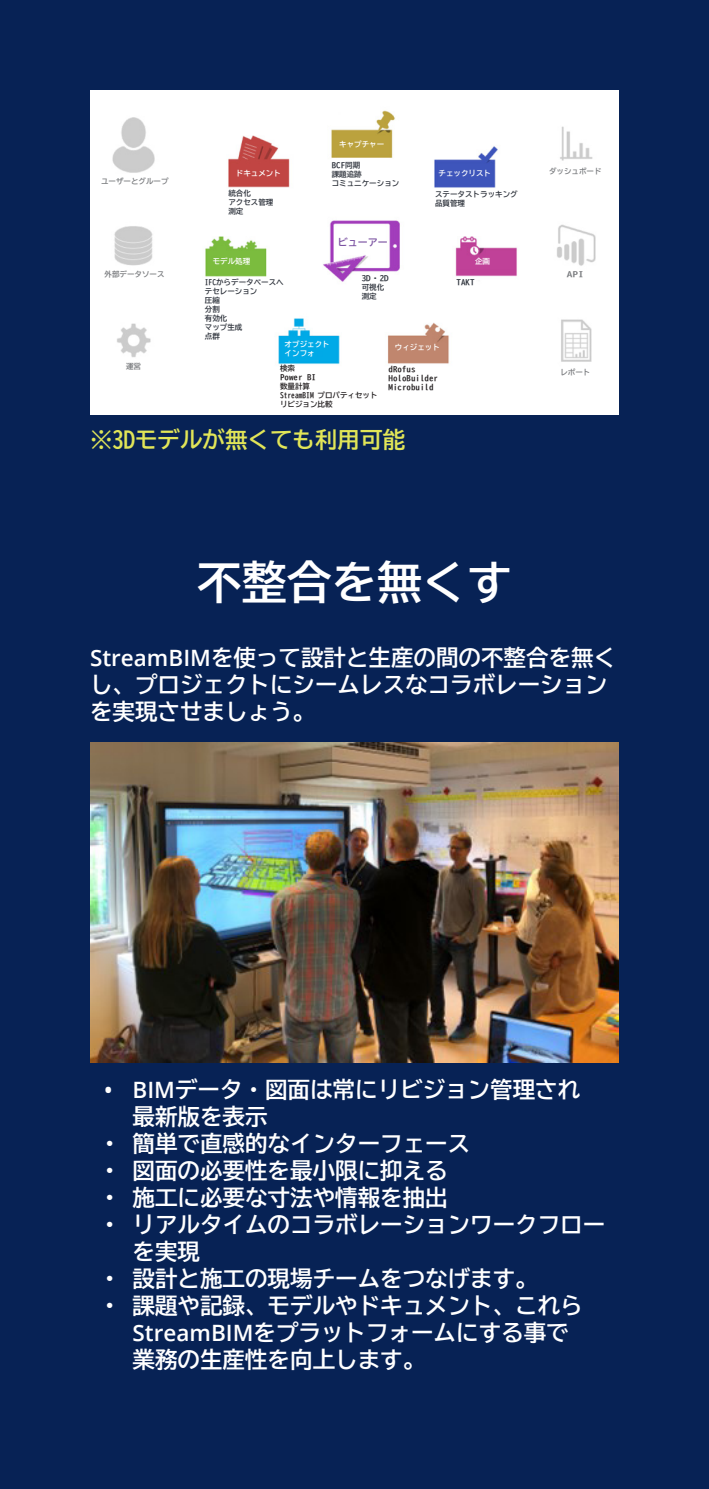
<style>
.page{position:relative;width:709px;height:1489px;background:#fff}
.page>*{position:absolute;margin:0;border:0;box-sizing:border-box;transform-origin:0 0}
.t1{font:45px "BIZ UD Gothic Bold";color:#fff}
.t2{font:22.5px/27px "BIZ UD Gothic Bold";color:#fff}
.t3{font:22.5px "BIZ UD Gothic Bold";color:#e1e558}
.t4{font:10px "BIZ UD Gothic Bold";color:#7a51a1}
.t5{font:7.5px "BIZ UD Gothic Bold";color:#2c313a}
.t6{font:7.5px "BIZ UD Gothic Bold";color:#fff}
.t7{font:7.5px "BIZ UD Gothic Bold";color:#231f20;scale:1.2 1}
.t8{font:7.5px "BIZ UD Gothic Bold";color:#787a7d}
.t9{font:7.5px "BIZ UD Gothic Bold";color:#231f20}
.t10{font:7.5px "BIZ UD Gothic Bold";color:#2c313a;scale:1.2 1}
.t11{font:7.5px "BIZ UD Gothic Bold";color:#787a7d;scale:1.52 1}
.s1{font-family:"Open Sans";font-weight:600}
</style>
<div class="page">
<div style="left:0;top:0;width:709px;height:1488px;background:#072255"></div>
<img style="left:90px;top:742px;width:529px;height:320px">
<img style="left:90px;top:90px;width:529px;height:325px">
<p class="t8" style="left:101px;top:177px;width:69px">ユーザーとグループ</p>
<p class="t8" style="left:105px;top:270px;width:62px">外部データソース</p>
<p class="t8" style="left:126px;top:362px;width:16px">運営</p>
<p class="t6" style="left:339px;top:141px;width:46px">キャプチャー</p>
<p class="t6" style="left:236px;top:170px;width:46px">ドキュメント</p>
<p class="t10" style="left:332px;top:162px;width:25px">BCF同期</p>
<p class="t5" style="left:332px;top:171px;width:31px">課題追跡</p>
<p class="t5" style="left:332px;top:180px;width:69px">コミュニケーション</p>
<p class="t6" style="left:438px;top:170px;width:54px">チェックリスト</p>
<p class="t5" style="left:228px;top:189px;width:24px">統合化</p>
<p class="t5" style="left:228px;top:198px;width:46px">アクセス管理</p>
<p class="t5" style="left:228px;top:207px;width:16px">測定</p>
<p class="t5" style="left:435px;top:191px;width:84px">ステータストラッキング</p>
<p class="t5" style="left:435px;top:200px;width:31px">品質管理</p>
<p class="t4" style="left:338px;top:237px;width:51px">ビューアー</p>
<p class="t6" style="left:213px;top:258px;width:39px">モデル処理</p>
<p class="t6" style="left:475px;top:258px;width:16px">企画</p>
<p class="t5" style="left:205px;top:278px;width:80px">IFCからデータベースへ</p>
<p class="t5" style="left:205px;top:287px;width:54px">テセレーション</p>
<p class="t5" style="left:205px;top:296px;width:16px">圧縮</p>
<p class="t5" style="left:205px;top:305px;width:16px">分割</p>
<p class="t5" style="left:205px;top:314px;width:24px">有効化</p>
<p class="t5" style="left:205px;top:323px;width:39px">マップ生成</p>
<p class="t5" style="left:205px;top:332px;width:16px">点群</p>
<p class="t6" style="left:285px;top:340px;width:47px">オブジェクト</p>
<p class="t6" style="left:285px;top:349px;width:31px">インフォ</p>
<p class="t10" style="left:362px;top:274px;width:24px">3D・2D</p>
<p class="t5" style="left:362px;top:283px;width:24px">可視化</p>
<p class="t5" style="left:362px;top:292px;width:16px">測定</p>
<p class="t6" style="left:395px;top:343px;width:46px">ウィジェット</p>
<p class="t9" style="left:280px;top:364px;width:16px">検索</p>
<p class="t7" style="left:280px;top:373px;width:32px">Power BI</p>
<p class="t9" style="left:280px;top:382px;width:31px">数量計算</p>
<p class="t9" style="left:280px;top:391px;width:99px">StreamBIM プロパティセット</p>
<p class="t9" style="left:280px;top:400px;width:54px">リビジョン比較</p>
<p class="t7" style="left:388px;top:365px;width:24px">dRofus</p>
<p class="t7" style="left:388px;top:374px;width:43px">HoloBuilder</p>
<p class="t7" style="left:388px;top:383px;width:39px">Microbuild</p>
<p class="t10" style="left:456px;top:278px;width:16px">TAKT</p>
<p class="t3" style="left:90px;top:428px;width:316px">※3Dモデルが無くても利用可能</p>
<p class="t8" style="left:549px;top:168px;width:54px">ダッシュボード</p>
<p class="t11" style="left:567px;top:270px;width:13px">API</p>
<p class="t8" style="left:560px;top:368px;width:31px">レポート</p>
<p class="t1" style="left:197px;top:559px;width:316px">不整合を無くす</p>
<p class="t2" style="left:90px;top:643px;width:527px"><span class="s1">StreamBIM</span>を使って設計と生産の間の不整合を無くし、プロジェクトにシームレスなコラボレーションを実現させましょう。</p>
<p class="t2" style="left:133px;top:1075px;width:449px;text-indent:-28px"><span class="s1">• BIM</span>データ・図面は常にリビジョン管理され最新版を表示</p>
<p class="t2" style="left:104px;top:1129px;width:367px">• 簡単で直感的なインターフェース</p>
<p class="t2" style="left:104px;top:1156px;width:345px">• 図面の必要性を最小限に抑える</p>
<p class="t2" style="left:104px;top:1183px;width:345px">• 施工に必要な寸法や情報を抽出</p>
<p class="t2" style="left:133px;top:1210px;width:474px;text-indent:-28px">• リアルタイムのコラボレーションワークフローを実現</p>
<p class="t2" style="left:104px;top:1264px;width:435px">• 設計と施工の現場チームをつなげます。</p>
<p class="t2" style="left:133px;top:1291px;width:452px;text-indent:-28px">• 課題や記録、モデルやドキュメント、これら<br><span class="s1">StreamBIM</span>をプラットフォームにする事で業務の生産性を向上します。</p>
</div>
